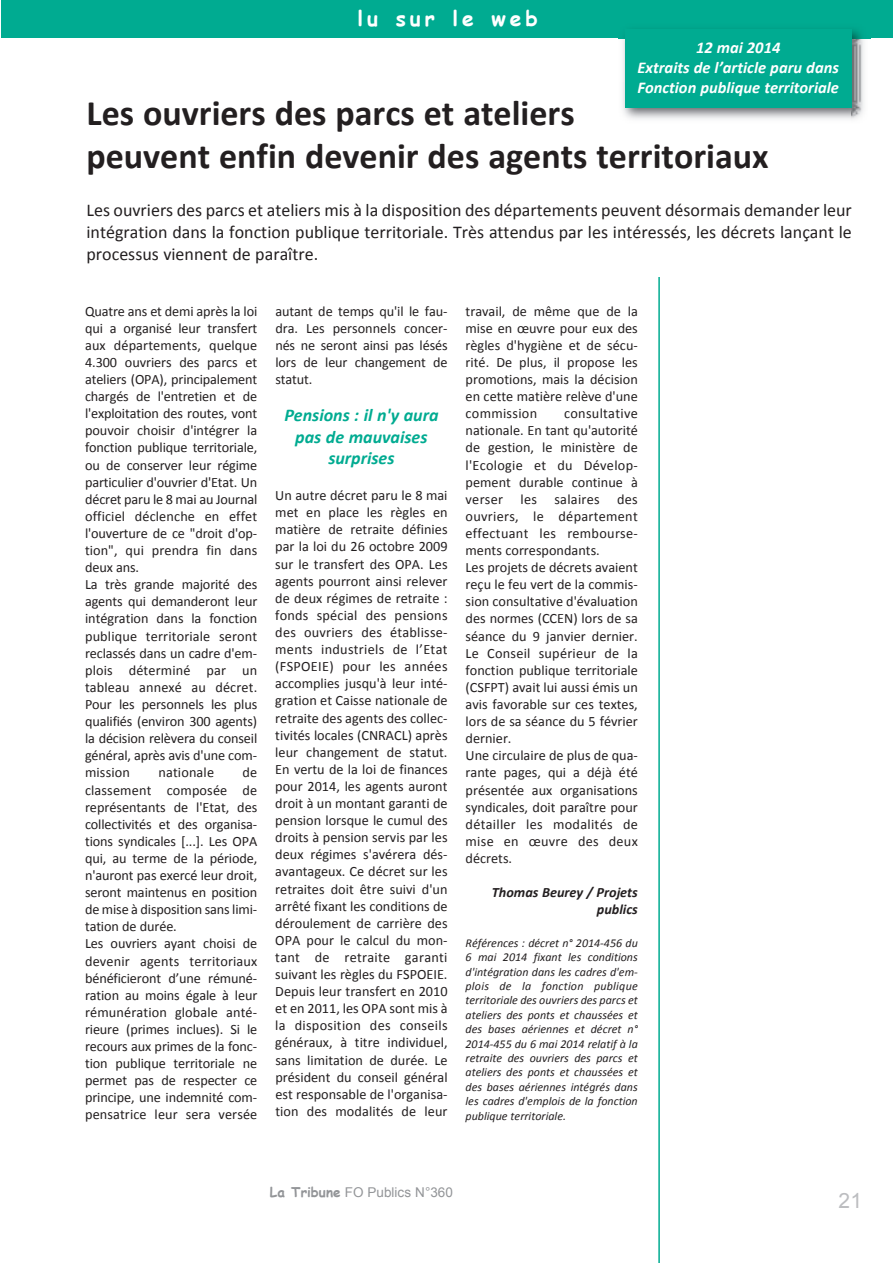
<style>
.page{position:relative;width:893px;height:1263px;background:#fff}
.page>*{position:absolute;margin:0;border:0;box-sizing:border-box;transform-origin:0 0}
.t1{font:700 36px/43.2px "Calibri";color:#231f20}
.t2{font:700 21px "Comic Sans MS";letter-spacing:.185em;color:#fff}
.t3{font:21px "Arial";color:#bcbdc0}
.t4{font:18px/21.6px "Calibri";color:#231f20;text-align:justify}
.t5{font:italic 700 18px/21.6px "Calibri";color:#00ab91;text-align:center}
.t6{font:italic 700 16.5px/19.8px "Calibri";color:#fff;text-align:center}
.t7{font:14.25px/17.1px "Calibri";color:#231f20}
.t8{font:italic 700 14.25px/17.1px "Calibri";color:#231f20;text-align:right}
.t9{font:13.5px "Arial";color:#939598}
.t10{font:italic 12px/14.4px "Calibri";color:#231f20;text-align:justify}
.s1{font-family:"Comic Sans MS";font-weight:700}
</style>
<div class="page">
<hr style="left:658px;top:0;width:2px;height:1263px;background:#00ab91">
<div style="left:87px;top:82px;width:763px;height:110px;background:#fff"></div>
<div style="left:87px;top:191px;width:765px;height:85px;background:#fff"></div>
<div style="left:2px;top:0;width:891px;height:38px;background:#00ab91"></div>
<img style="left:619px;top:29px;width:252px;height:91px">
<div style="left:625px;top:30px;width:226px;height:78px;background:#00ab91"></div>
<h2 class="t2" style="left:358px;top:9px;width:182px">lu sur le web</h2>
<p class="t6" style="left:637px;top:39px;width:203px">12 mai 2014<br>Extraits de l’article paru dans<br>Fonction publique territoriale</p>
<h1 class="t1" style="left:87px;top:94px;width:684px">Les ouvriers des parcs et ateliers<br>peuvent enfin devenir des agents territoriaux</h1>
<p class="t4" style="left:87px;top:200px;width:767px">Les ouvriers des parcs et ateliers mis à la disposition des départements peuvent désormais demander leur intégration dans la fonction publique territoriale. Très attendus par les intéressés, les décrets lançant le processus viennent de paraître.</p>
<p class="t7" style="left:85px;top:302px;width:174px">Quatre ans et demi après la loi qui a organisé leur transfert aux départements, quelque<br>4.300 ouvriers des parcs et ateliers (OPA), principalement chargés de l'entretien et de l'exploitation des routes, vont pouvoir choisir d'intégrer la fonction publique territoriale, ou de conserver leur régime particulier d'ouvrier d'Etat. Un décret paru le 8 mai au Journal officiel déclenche en effet l'ouverture de ce "droit d'op&shy;tion", qui prendra fin dans deux ans.<br>La très grande majorité des agents qui demanderont leur intégration dans la fonction publique territoriale seront reclassés dans un cadre d'em&shy;plois déterminé par un tableau annexé au décret.<br>Pour les personnels les plus qualifiés (environ 300 agents) la décision relèvera du conseil général, après avis d'une com&shy;mission</p>
<p class="t7" style="left:158px;top:764px;width:57px">nationale</p>
<p class="t7" style="left:85px;top:764px;width:174px;text-indent:158px">de classement composée de représentants de l'Etat, des collectivités et des organisa&shy;tions syndicales [...]. Les OPA qui, au terme de la période, n'auront pas exercé leur droit, seront maintenus en position de mise à disposition sans limi&shy;tation de durée.<br>Les ouvriers ayant choisi de devenir agents territoriaux bénéficieront d’une rémuné&shy;ration au moins égale à leur rémunération globale anté&shy;rieure (primes inclues). Si le recours aux primes de la fonc&shy;tion publique territoriale ne permet pas de respecter ce principe, une indemnité com&shy;pensatrice leur sera versée</p>
<p class="t7" style="left:275px;top:302px;width:174px;text-align:justify">autant de temps qu'il le fau&shy;dra. Les personnels concer&shy;nés ne seront ainsi pas lésés lors de leur changement de statut.</p>
<p class="t5" style="left:284px;top:405px;width:156px">Pensions : il n'y aura pas de mauvaises surprises</p>
<p class="t7" style="left:275px;top:487px;width:174px;text-align:justify">Un autre décret paru le 8 mai met en place les règles en matière de retraite définies par la loi du 26 octobre 2009 sur le transfert des OPA. Les agents pourront ainsi relever de deux régimes de retraite : fonds spécial des pensions des ouvriers des établisse&shy;ments industriels de l’Etat (FSPOEIE) pour les années accomplies jusqu'à leur inté&shy;gration et Caisse nationale de retraite des agents des collec&shy;tivités locales (CNRACL) après leur changement de statut.<br>En vertu de la loi de finances pour 2014, les agents auront droit à un montant garanti de pension lorsque le cumul des droits à pension servis par les deux régimes s'avérera dés&shy;avantageux. Ce décret sur les retraites doit être suivi d'un arrêté fixant les conditions de déroulement de carrière des OPA pour le calcul du mon&shy;tant de retraite garanti suivant les règles du FSPOEIE.<br>Depuis leur transfert en 2010 et en 2011, les OPA sont mis à la disposition des conseils généraux, à titre individuel, sans limitation de durée. Le président du conseil général est responsable de l'organisa&shy;tion des modalités de leur</p>
<p class="t7" style="left:466px;top:302px;width:174px;text-align:justify">travail, de même que de la mise en œuvre pour eux des règles d'hygiène et de sécu&shy;rité. De plus, il propose les promotions, mais la décision en cette matière relève d'une commission</p>
<p class="t7" style="left:466px;top:405px;width:174px;text-indent:99px">consultative nationale. En tant qu'autorité de gestion, le ministère de l'Ecologie et du Dévelop&shy;pement durable continue à verser les salaires des ouvriers, le département effectuant les rembourse&shy;ments correspondants.<br>Les projets de décrets avaient reçu le feu vert de la commis&shy;sion consultative d'évaluation des normes (CCEN) lors de sa séance du 9 janvier dernier.<br>Le Conseil supérieur de la fonction publique territoriale (CSFPT) avait lui aussi émis un avis favorable sur ces textes, lors de sa séance du 5 février dernier.<br>Une circulaire de plus de qua&shy;rante pages, qui a déjà été présentée aux organisations syndicales, doit paraître pour détailler les modalités de mise en œuvre des deux décrets.</p>
<p class="t8" style="left:492px;top:885px;width:148px">Thomas Beurey / Projets publics</p>
<p class="t10" style="left:466px;top:936px;width:174px">Références : décret n° 2014-456 du 6 mai 2014 fixant les conditions d'intégration dans les cadres d'em&shy;plois de la fonction publique territoriale des ouvriers des parcs et ateliers des ponts et chaussées et des bases aériennes et décret n° 2014-455 du 6 mai 2014 relatif à la retraite des ouvriers des parcs et ateliers des ponts et chaussées et des bases aériennes intégrés dans les cadres d'emplois de la fonction publique territoriale.</p>
<p class="t9" style="left:270px;top:1187px;width:184px"><span class="s1">La Tribune</span> FO Publics N°360</p>
<h2 class="t3" style="left:838px;top:1193px;width:25px">21</h2>
</div>
